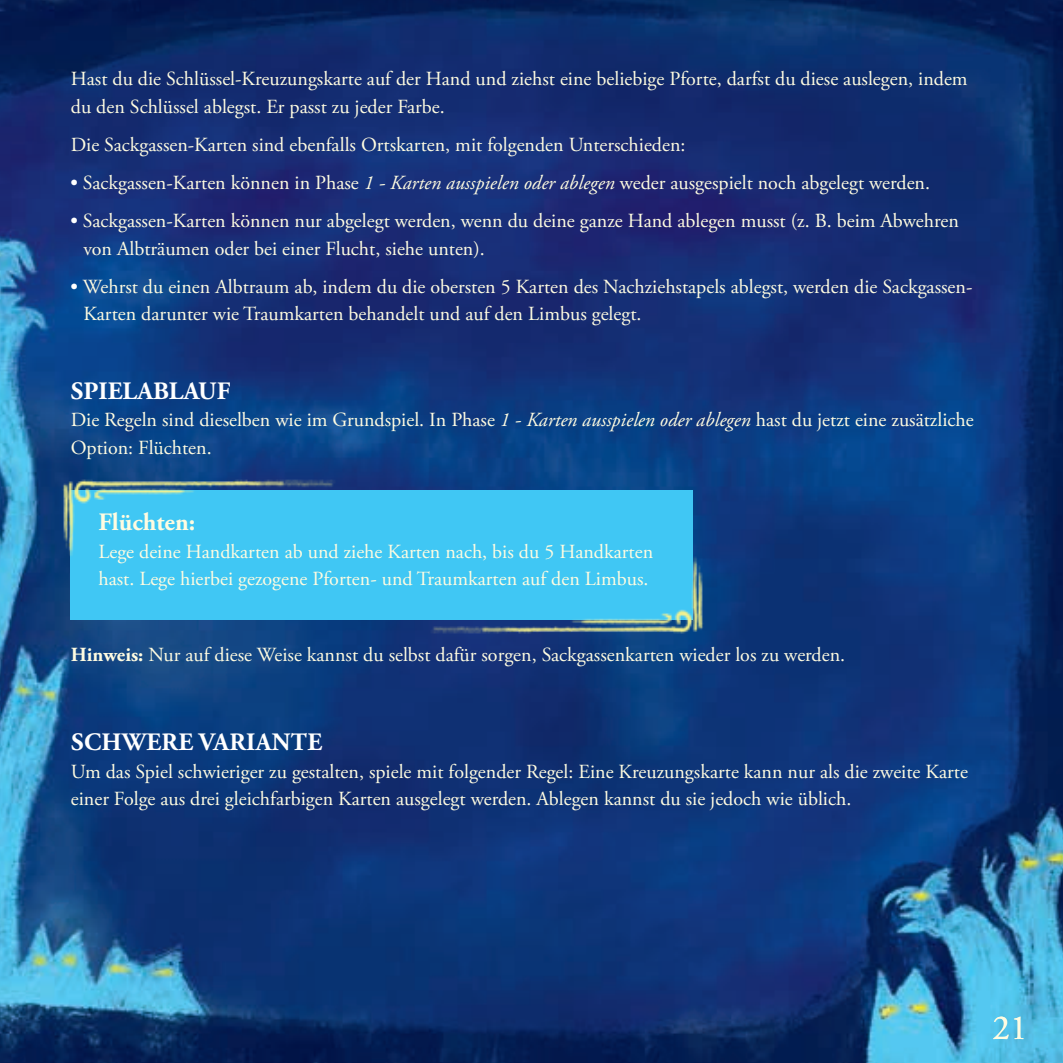
<style>
.page{position:relative;width:1063px;height:1063px;background:#fff}
.page>*{position:absolute;margin:0;border:0;box-sizing:border-box;transform-origin:0 0}
.t1{font:35px "Adobe Garamond Pro";color:#fffce1}
.t2{font:700 25px "Adobe Garamond Pro";letter-spacing:.015em;color:#fff}
.t3{font:700 25px "Adobe Garamond Pro";color:#fffce1}
.t4{font:20px/27.5px "Adobe Garamond Pro";color:#fffce1}
.s1{font-family:"Times";color:#fff}
.s2{font-style:italic}
.s3{font-weight:700}
</style>
<div class="page">
<img style="left:0;top:0;width:1063px;height:1063px">
<div style="left:71px;top:490px;width:622px;height:130px;background:#40c7f4"></div>
<img style="left:417px;top:554px;width:295px;height:92px">
<img style="left:54px;top:468px;width:295px;height:101px">
<p class="t4" style="left:71px;top:66px;width:898px">Hast du die Schlüssel-Kreuzungskarte auf der Hand und ziehst eine beliebige Pforte, darfst du diese auslegen, indem du den Schlüssel ablegst. Er passt zu jeder Farbe.</p>
<p class="t4" style="left:71px;top:132px;width:616px">Die Sackgassen-Karten sind ebenfalls Ortskarten, mit folgenden Unterschieden:</p>
<p class="t4" style="left:71px;top:170px;width:861px"><span class="s1">•</span> Sackgassen-Karten können in Phase <span class="s2">1 - Karten ausspielen oder ablegen</span> weder ausgespielt noch abgelegt werden.</p>
<p class="t4" style="left:83px;top:208px;width:877px;text-indent:-12px"><span class="s1">•</span> Sackgassen-Karten können nur abgelegt werden, wenn du deine ganze Hand ablegen musst (z. B. beim Abwehren von Albträumen oder bei einer Flucht, siehe unten).</p>
<p class="t4" style="left:83px;top:274px;width:891px;text-indent:-12px"><span class="s1">•</span> Wehrst du einen Albtraum ab, indem du die obersten 5 Karten des Nachziehstapels ablegst, werden die Sackgassen-<br>Karten darunter wie Traumkarten behandelt und auf den Limbus gelegt.</p>
<p class="t2" style="left:71px;top:376px;width:161px">SPIELABLAUF</p>
<p class="t4" style="left:71px;top:407px;width:904px">Die Regeln sind dieselben wie im Grundspiel. In Phase <span class="s2">1 - Karten ausspielen oder ablegen</span> hast du jetzt eine zusätzliche<br>Option: Flüchten.</p>
<p class="t3" style="left:98px;top:508px;width:98px">Flüchten:</p>
<p class="t4" style="left:98px;top:538px;width:556px">Lege deine Handkarten ab und ziehe Karten nach, bis du 5 Handkarten hast. Lege hierbei gezogene Pforten- und Traumkarten auf den Limbus.</p>
<p class="t4" style="left:71px;top:642px;width:776px"><span class="s3">Hinweis:</span> Nur auf diese Weise kannst du selbst dafür sorgen, Sackgassenkarten wieder los zu werden.</p>
<p class="t2" style="left:71px;top:728px;width:253px">SCHWERE VARIANTE</p>
<p class="t4" style="left:71px;top:759px;width:899px">Um das Spiel schwieriger zu gestalten, spiele mit folgender Regel: Eine Kreuzungskarte kann nur als die zweite Karte einer Folge aus drei gleichfarbigen Karten ausgelegt werden. Ablegen kannst du sie jedoch wie üblich.</p>
<h1 class="t1" style="left:993px;top:1007px;width:36px">21</h1>
</div>
